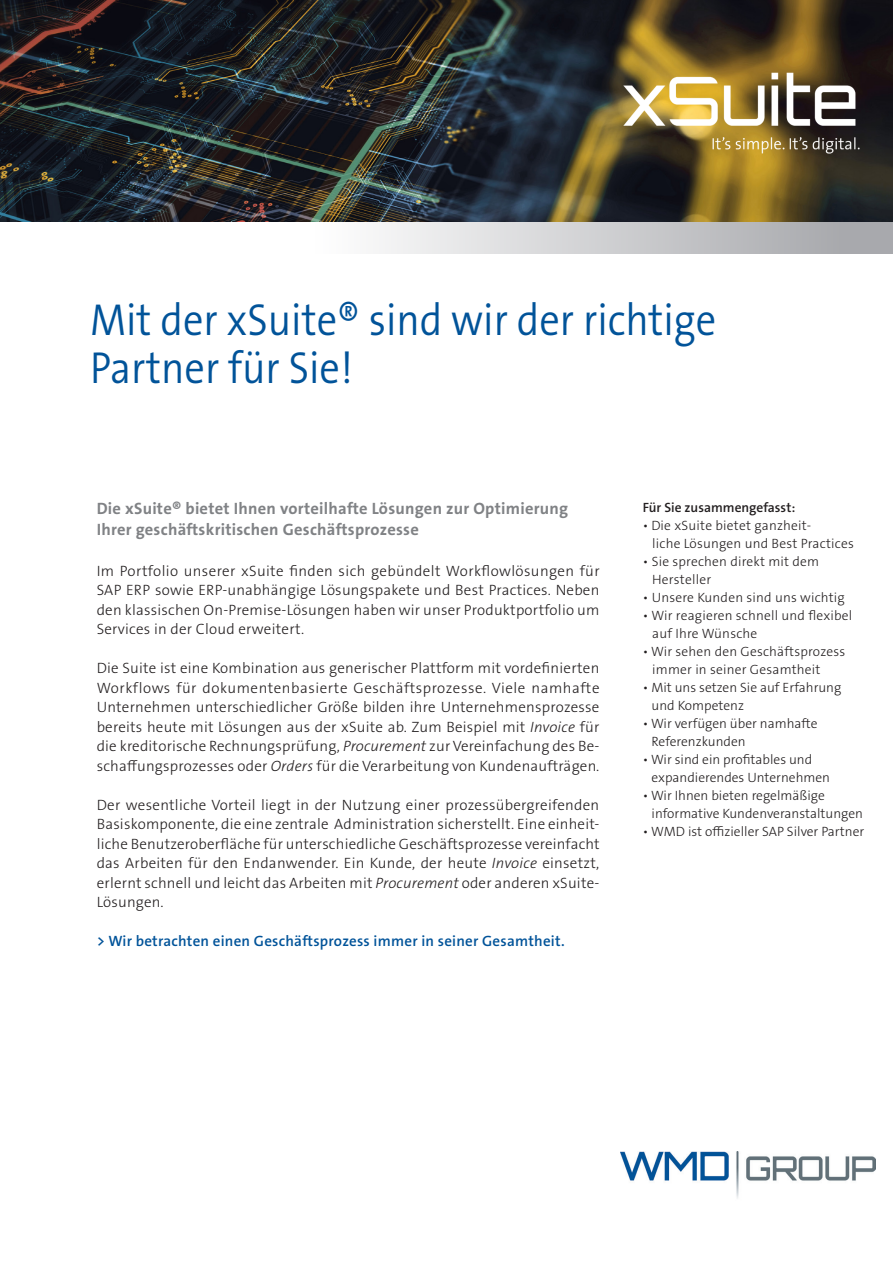
<style>
.page{position:relative;width:893px;height:1263px;background:#fff}
.page>*{position:absolute;margin:0;border:0;box-sizing:border-box;transform-origin:0 0}
.t1{font:300 45px/48px "The Sans B W4";color:#015399;scale:.9 1}
.t2{font:700 16.5px/21px "The Sans B W7";letter-spacing:.015em;color:#808285}
.t3{font:300 15px/19.5px "The Sans B W3";letter-spacing:.015em;color:#231f20;text-align:justify}
.t4{font:600 15px "The Sans B W6";letter-spacing:.015em;color:#015399}
.t5{font:300 13.5px/18px "The Sans B W3";color:#231f20}
.t6{font:600 13.5px "The Sans B W6";color:#231f20}
.s1{font-style:italic}
</style>
<div class="page">
<img style="left:0;top:0;width:893px;height:222px">
<div style="left:316px;top:222px;width:577px;height:32px;background:linear-gradient(to right,#fefefe,#a1a2a6)"></div>
<img style="left:606px;top:62px;width:274px;height:102px">
<img style="left:621px;top:1151px;width:255px;height:48px">
<p class="t1" style="left:90px;top:296px;width:697px">Mit der xSuite® sind wir der richtige<br>Partner für Sie!</p>
<p class="t2" style="left:97px;top:498px;width:473px">Die xSuite® bietet Ihnen vorteilhafte Lösungen zur Optimierung<br>Ihrer geschäftskritischen Geschäftsprozesse</p>
<p class="t3" style="left:97px;top:561px;width:504px">Im Portfolio unserer xSuite finden sich gebündelt Workflowlösungen für SAP ERP sowie ERP-unabhängige Lösungspakete und Best Practices. Neben den klassischen On-Premise-Lösungen haben wir unser Produktportfolio um Services in der Cloud erweitert.</p>
<p class="t3" style="left:97px;top:658px;width:504px">Die Suite ist eine Kombination aus generischer Plattform mit vordefinierten Workflows für dokumentenbasierte Geschäftsprozesse. Viele namhafte Unternehmen unterschiedlicher Größe bilden ihre Unternehmensprozesse bereits heute mit Lösungen aus der xSuite ab. Zum Beispiel mit <span class="s1">Invoice</span> für die kreditorische Rechnungsprüfung, <span class="s1">Procurement</span> zur Vereinfachung des Be&shy;schaffungsprozesses oder <span class="s1">Orders</span> für die Verarbeitung von Kundenaufträgen.</p>
<p class="t3" style="left:97px;top:795px;width:504px">Der wesentliche Vorteil liegt in der Nutzung einer prozessübergreifenden Basiskomponente, die eine zentrale Administration sicherstellt. Eine einheit&shy;liche Benutzeroberfläche für unterschiedliche Geschäftsprozesse vereinfacht das Arbeiten für den Endanwender. Ein Kunde, der heute <span class="s1">Invoice</span> einsetzt, erlernt schnell und leicht das Arbeiten mit <span class="s1">Procurement</span> oder anderen xSuite-Lösungen.</p>
<p class="t4" style="left:97px;top:931px;width:469px">&gt; Wir betrachten einen Geschäftsprozess immer in seiner Gesamtheit.</p>
<p class="t6" style="left:643px;top:498px;width:154px">Für Sie zusammengefasst:</p>
<p class="t5" style="left:643px;top:516px;width:170px">• Die xSuite bietet ganzheit-</p>
<p class="t5" style="left:652px;top:534px;width:203px">liche Lösungen und Best Practices</p>
<p class="t5" style="left:643px;top:552px;width:178px">• Sie sprechen direkt mit dem</p>
<p class="t5" style="left:652px;top:570px;width:60px">Hersteller</p>
<p class="t5" style="left:643px;top:588px;width:204px">• Unsere Kunden sind uns wichtig</p>
<p class="t5" style="left:652px;top:606px;width:202px;text-indent:-9px">• Wir reagieren schnell und flexibel auf Ihre Wünsche</p>
<p class="t5" style="left:652px;top:642px;width:195px;text-indent:-9px">• Wir sehen den Geschäftsprozess immer in seiner Gesamtheit</p>
<p class="t5" style="left:652px;top:678px;width:191px;text-indent:-9px">• Mit uns setzen Sie auf Erfahrung und Kompetenz</p>
<p class="t5" style="left:652px;top:714px;width:168px;text-indent:-9px">• Wir verfügen über namhafte<br>Referenzkunden</p>
<p class="t5" style="left:652px;top:750px;width:180px;text-indent:-9px">• Wir sind ein profitables und expandierendes Unternehmen</p>
<p class="t5" style="left:652px;top:786px;width:213px;text-indent:-9px">• Wir Ihnen bieten regelmäßige informative Kundenveranstaltungen</p>
<p class="t5" style="left:643px;top:822px;width:223px">• WMD ist offizieller SAP Silver Partner</p>
</div>
